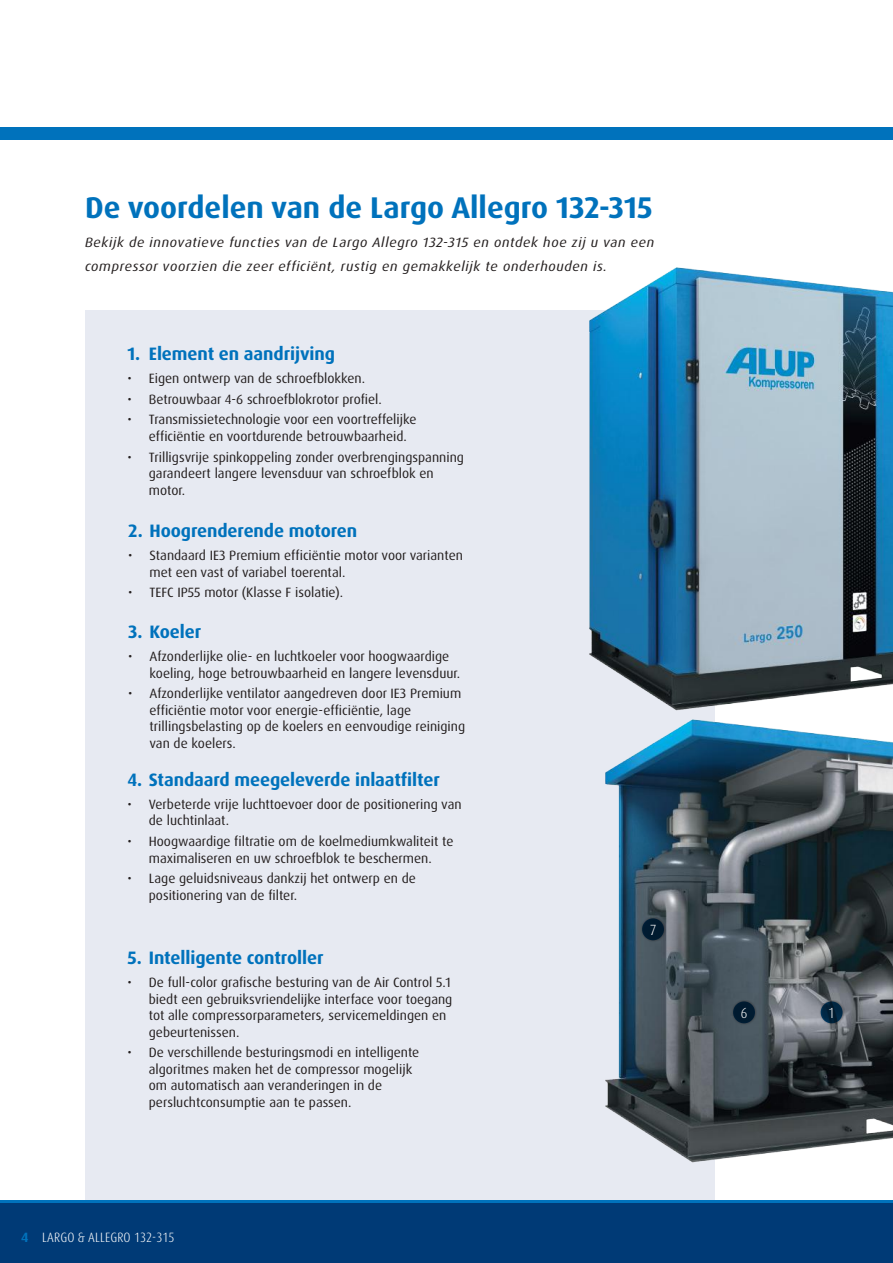
<style>
.page{position:relative;width:893px;height:1263px;background:#fff}
.page>*{position:absolute;margin:0;border:0;box-sizing:border-box;transform-origin:0 0}
.t1{font:700 30px "Dax Pro";color:#0072bc}
.t2{font:700 18px "Dax Pro";letter-spacing:-.005em;color:#0072bc}
.t3{font:300 condensed 14.7px "Dax Pro";color:#fff}
.t4{font:13.5px/16.5px "Dax Pro";color:#241f1f}
.t5{font:italic 13.5px/24px "Dax Pro";letter-spacing:.04em;color:#241f1f;scale:1.05 1}
.t6{font:300 condensed 13.5px "Dax Pro";letter-spacing:.01em;color:#fff}
.s1{font-weight:700;font-stretch:normal;color:#0072bc}
</style>
<div class="page">
<div style="left:85px;top:310px;width:629px;height:895px;background:#e7eaf2"></div>
<div style="left:0;top:128px;width:893px;height:12px;background:#0072bc"></div>
<div style="left:0;top:1202px;width:893px;height:61px;background:#003a76"></div>
<hr style="left:0;top:1200px;width:893px;height:3px;background:#0072bc">
<img style="left:605px;top:714px;width:288px;height:461px">
<img style="left:589px;top:267px;width:304px;height:447px">
<div style="left:731px;top:1000px;width:26px;height:25px;background:#241f1f;opacity:.5"></div>
<div style="left:733px;top:1001px;width:22px;height:22px;background:#001b2f;border-radius:50%"></div>
<div style="left:640px;top:917px;width:26px;height:25px;background:#241f1f;opacity:.5"></div>
<div style="left:642px;top:918px;width:22px;height:22px;background:#001a2f;border-radius:50%"></div>
<div style="left:819px;top:1000px;width:26px;height:25px;background:#241f1f;opacity:.5"></div>
<svg style="left:821px;top:1001px;width:21px;height:22px"></svg>
<h1 class="t1" style="left:85px;top:189px;width:569px">De voordelen van de Largo Allegro 132-315</h1>
<p class="t5" style="left:85px;top:230px;width:544px">Bekijk de innovatieve functies van de Largo Allegro 132-315 en ontdek hoe zij u van een compressor voorzien die zeer efficiënt, rustig en gemakkelijk te onderhouden is.</p>
<h2 class="t2" style="left:128px;top:342px;width:209px">1. Element en aandrijving</h2>
<p class="t4" style="left:128px;top:370px;width:239px">• Eigen ontwerp van de schroefblokken.</p>
<p class="t4" style="left:128px;top:391px;width:256px">• Betrouwbaar 4-6 schroefblokrotor profiel.</p>
<p class="t4" style="left:149px;top:411px;width:269px;text-indent:-21px">• Transmissietechnologie voor een voortreffelijke efficiëntie en voortdurende betrouwbaarheid.</p>
<p class="t4" style="left:149px;top:449px;width:317px;text-indent:-21px">• Trilligsvrije spinkoppeling zonder overbrengingspanning garandeert langere levensduur van schroefblok en motor.</p>
<h2 class="t2" style="left:128px;top:519px;width:230px">2. Hoogrenderende motoren</h2>
<p class="t4" style="left:150px;top:547px;width:315px;text-indent:-21px">• Standaard IE3 Premium efficiëntie motor voor varianten met een vast of variabel toerental.</p>
<p class="t4" style="left:128px;top:584px;width:216px">• TEFC IP55 motor (Klasse F isolatie).</p>
<h2 class="t2" style="left:128px;top:620px;width:74px">3. Koeler</h2>
<p class="t4" style="left:150px;top:648px;width:312px;text-indent:-21px">• Afzonderlijke olie- en luchtkoeler voor hoogwaardige koeling, hoge betrouwbaarheid en langere levensduur.</p>
<p class="t4" style="left:150px;top:685px;width:317px;text-indent:-21px">• Afzonderlijke ventilator aangedreven door IE3 Premium efficiëntie motor voor energie-efficiëntie, lage trillingsbelasting op de koelers en eenvoudige reiniging van de koelers.</p>
<h2 class="t2" style="left:128px;top:768px;width:314px">4. Standaard meegeleverde inlaatfilter</h2>
<p class="t4" style="left:149px;top:796px;width:314px;text-indent:-21px">• Verbeterde vrije luchttoevoer door de positionering van de luchtinlaat.</p>
<p class="t4" style="left:128px;top:833px;width:327px;text-align:center">• Hoogwaardige filtratie om de koelmediumkwaliteit te maximaliseren en uw schroefblok te beschermen.</p>
<p class="t4" style="left:149px;top:870px;width:269px;text-indent:-21px">• Lage geluidsniveaus dankzij het ontwerp en de positionering van de filter.</p>
<h2 class="t2" style="left:128px;top:946px;width:197px">5. Intelligente controller</h2>
<p class="t4" style="left:149px;top:974px;width:305px;text-indent:-21px">• De full-color grafische besturing van de Air Control 5.1 biedt een gebruiksvriendelijke interface voor toegang tot alle compressorparameters, servicemeldingen en gebeurtenissen.</p>
<p class="t4" style="left:149px;top:1044px;width:272px;text-indent:-21px">• De verschillende besturingsmodi en intelligente algoritmes maken het de compressor mogelijk om automatisch aan veranderingen in de persluchtconsumptie aan te passen.</p>
<p class="t6" style="left:21px;top:1228px;width:155px"><span class="s1">4</span> LARGO &amp; ALLEGRO 132-315</p>
<p class="t3" style="left:650px;top:920px;width:8px">7</p>
<p class="t3" style="left:741px;top:1004px;width:8px">6</p>
<p class="t3" style="left:828px;top:1004px;width:8px">1</p>
</div>
